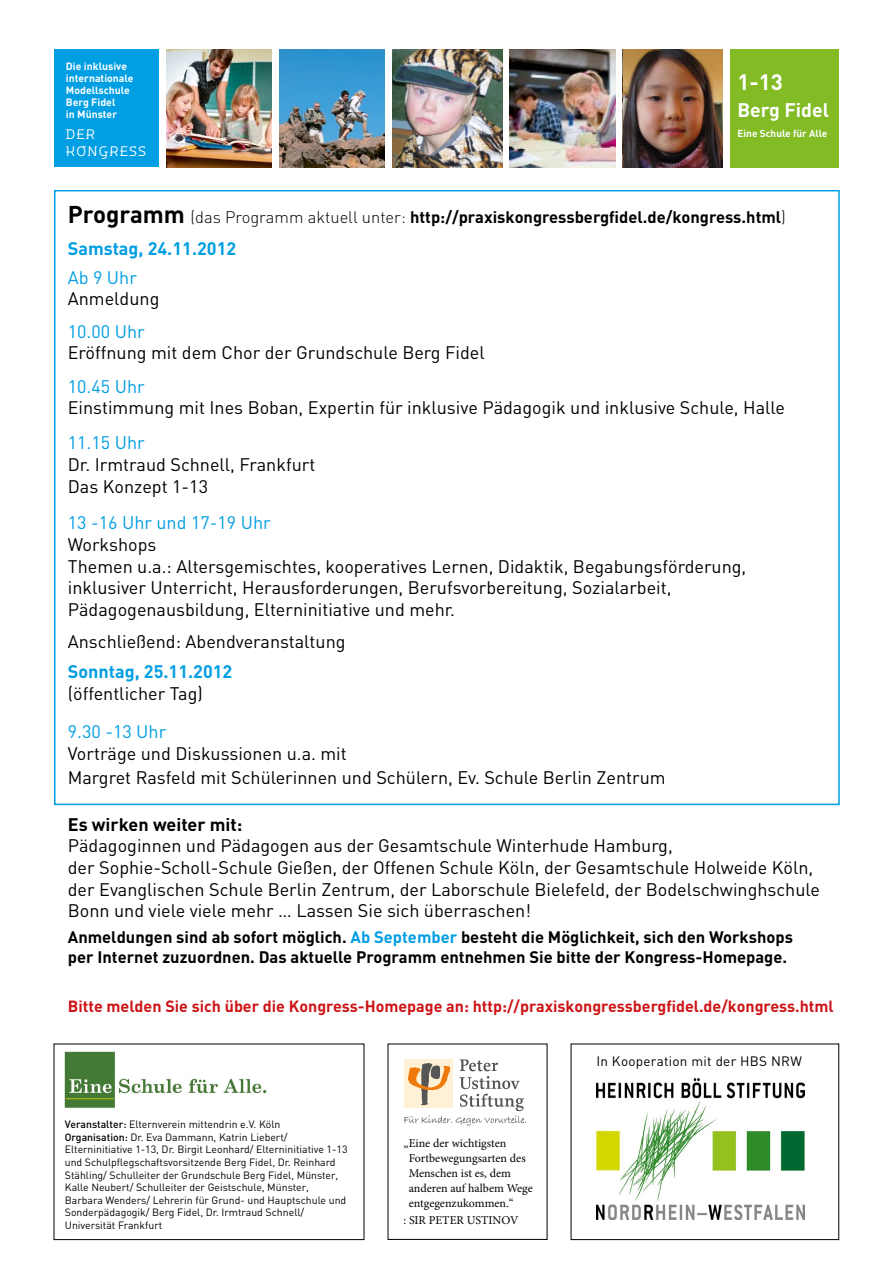
<style>
.page{position:relative;width:893px;height:1263px;background:#fff}
.page>*{position:absolute;margin:0;border:0;box-sizing:border-box;transform-origin:0 0}
.t1{font:700 22.05px "DIN";color:#fff}
.t2{font:700 19.5px "DIN";color:#fff}
.t3{font:18px/21.6px "DIN";color:#000}
.t4{font:18px "DIN";color:#009ee3}
.t5{font:700 18px "DIN";color:#009ee3}
.t6{font:700 18px "DIN";color:#000}
.t7{font:700 16.5px/19.8px "DIN";color:#000}
.t8{font:700 16.05px "DIN";color:#cd1316}
.t9{font:13.8px/16.6px "Polymorph East OT";letter-spacing:.08em;color:#fff}
.t10{font:13.5px "DIN";letter-spacing:.02em;color:#000}
.t11{font:12px/15px "Minion Pro";color:#000}
.t12{font:10.5px/12.6px "DIN";color:#000}
.t13{font:700 10.5px/12px "DIN";color:#fff}
.t14{font:700 10.05px "DIN";color:#fff}
.s1{font-size:24px}
.s2{font-weight:300}
.s3{color:#009ee3}
.s4{font-weight:500}
</style>
<div class="page">
<svg style="left:404px;top:1059px;width:122px;height:66px"></svg>
<img style="left:167px;top:50px;width:105px;height:118px">
<img style="left:392px;top:50px;width:111px;height:118px">
<img style="left:280px;top:50px;width:104px;height:118px">
<img style="left:510px;top:50px;width:105px;height:118px">
<div style="left:730px;top:50px;width:109px;height:118px;background:#82bb24"></div>
<div style="left:54px;top:50px;width:105px;height:117px;background:#009ee3"></div>
<img style="left:623px;top:50px;width:100px;height:118px">
<img style="left:596px;top:1078px;width:208px;height:141px">
<img style="left:61px;top:1043px;width:213px;height:65px">
<div style="left:54px;top:1044px;width:310px;height:196px;border:1px solid #000"></div>
<p class="t13" style="left:66px;top:60px;width:69px">Die inklusive internationale<br>Modellschule<br>Berg Fidel<br>in Münster</p>
<p class="t9" style="left:66px;top:126px;width:82px">DER<br>KONGRESS</p>
<p class="t1" style="left:737px;top:68px;width:47px">1-13</p>
<p class="t2" style="left:737px;top:97px;width:93px">Berg Fidel</p>
<p class="t14" style="left:737px;top:127px;width:92px">Eine Schule für Alle</p>
<p class="t7" style="left:68px;top:206px;width:720px"><span class="s1">Programm</span> <span class="s2">(das Programm aktuell unter:</span> http://praxiskongressbergfidel.de/kongress.html<span class="s2">)</span></p>
<p class="t5" style="left:68px;top:236px;width:170px">Samstag, 24.11.2012</p>
<p class="t4" style="left:68px;top:266px;width:71px">Ab 9 Uhr</p>
<p class="t3" style="left:68px;top:288px;width:93px">Anmeldung</p>
<p class="t4" style="left:68px;top:320px;width:78px">10.00 Uhr</p>
<p class="t3" style="left:68px;top:341px;width:418px">Eröffnung mit dem Chor der Grundschule Berg Fidel</p>
<p class="t4" style="left:68px;top:375px;width:78px">10.45 Uhr</p>
<p class="t3" style="left:68px;top:397px;width:719px">Einstimmung mit Ines Boban, Expertin für inklusive Pädagogik und inklusive Schule, Halle</p>
<p class="t4" style="left:68px;top:432px;width:78px">11.15 Uhr</p>
<p class="t3" style="left:68px;top:453px;width:249px">Dr. Irmtraud Schnell, Frankfurt<br>Das Konzept 1-13</p>
<p class="t4" style="left:68px;top:511px;width:204px">13 -16 Uhr und 17-19 Uhr</p>
<p class="t3" style="left:68px;top:533px;width:680px">Workshops<br>Themen u.a.: Altersgemischtes, kooperatives Lernen, Didaktik, Begabungsförderung, inklusiver Unterricht, Herausforderungen, Berufsvorbereitung, Sozialarbeit, Pädagogenausbildung, Elterninitiative und mehr.</p>
<p class="t3" style="left:68px;top:630px;width:279px">Anschließend: Abendveranstaltung</p>
<p class="t5" style="left:68px;top:660px;width:166px">Sonntag, 25.11.2012</p>
<p class="t3" style="left:68px;top:682px;width:137px">(öffentlicher Tag)</p>
<p class="t4" style="left:68px;top:720px;width:100px">9.30 -13 Uhr</p>
<p class="t3" style="left:68px;top:741px;width:599px;line-height:24px">Vorträge und Diskussionen u.a. mit<br>Margret Rasfeld mit Schülerinnen und Schülern, Ev. Schule Berlin Zentrum</p>
<p class="t6" style="left:68px;top:812px;width:176px">Es wirken weiter mit:</p>
<p class="t3" style="left:68px;top:835px;width:754px">Pädagoginnen und Pädagogen aus der Gesamtschule Winterhude Hamburg,<br>der Sophie-Scholl-Schule Gießen, der Offenen Schule Köln, der Gesamtschule Holweide Köln, der Evanglischen Schule Berlin Zentrum, der Laborschule Bielefeld, der Bodelschwinghschule Bonn und viele viele mehr … Lassen Sie sich überraschen!</p>
<p class="t7" style="left:68px;top:926px;width:727px">Anmeldungen sind ab sofort möglich. <span class="s3">Ab September</span> besteht die Möglichkeit, sich den Workshops per Internet zuzuordnen. Das aktuelle Programm entnehmen Sie bitte der Kongress-Homepage.</p>
<p class="t8" style="left:68px;top:995px;width:767px">Bitte melden Sie sich über die Kongress-Homepage an: http://praxiskongressbergfidel.de/kongress.html</p>
<p class="t12" style="left:65px;top:1118px;width:284px"><span class="s4">Veranstalter:</span> Elternverein mittendrin e.V. Köln<br><span class="s4">Organisation:</span> Dr. Eva Dammann, Katrin Liebert/ Elterninitiative 1-13, Dr. Birgit Leonhard/ Elterninitiative 1-13 und Schulpflegschaftsvorsitzende Berg Fidel, Dr. Reinhard Stähling/ Schulleiter der Grundschule Berg Fidel, Münster, Kalle Neubert/ Schulleiter der Geistschule, Münster, Barbara Wenders/ Lehrerin für Grund- und Hauptschule und Sonderpädagogik/ Berg Fidel, Dr. Irmtraud Schnell/ Universität Frankfurt</p>
<p class="t11" style="left:409px;top:1136px;width:126px;text-indent:-5px">„Eine der wichtigsten<br>Fortbewegungsarten des<br>Menschen ist es, dem anderen auf halbem Wege entgegenzukommen.“</p>
<p class="t11" style="left:404px;top:1212px;width:117px">: SIR PETER USTINOV</p>
<p class="t10" style="left:596px;top:1052px;width:207px">In Kooperation mit der HBS NRW</p>
</div>
